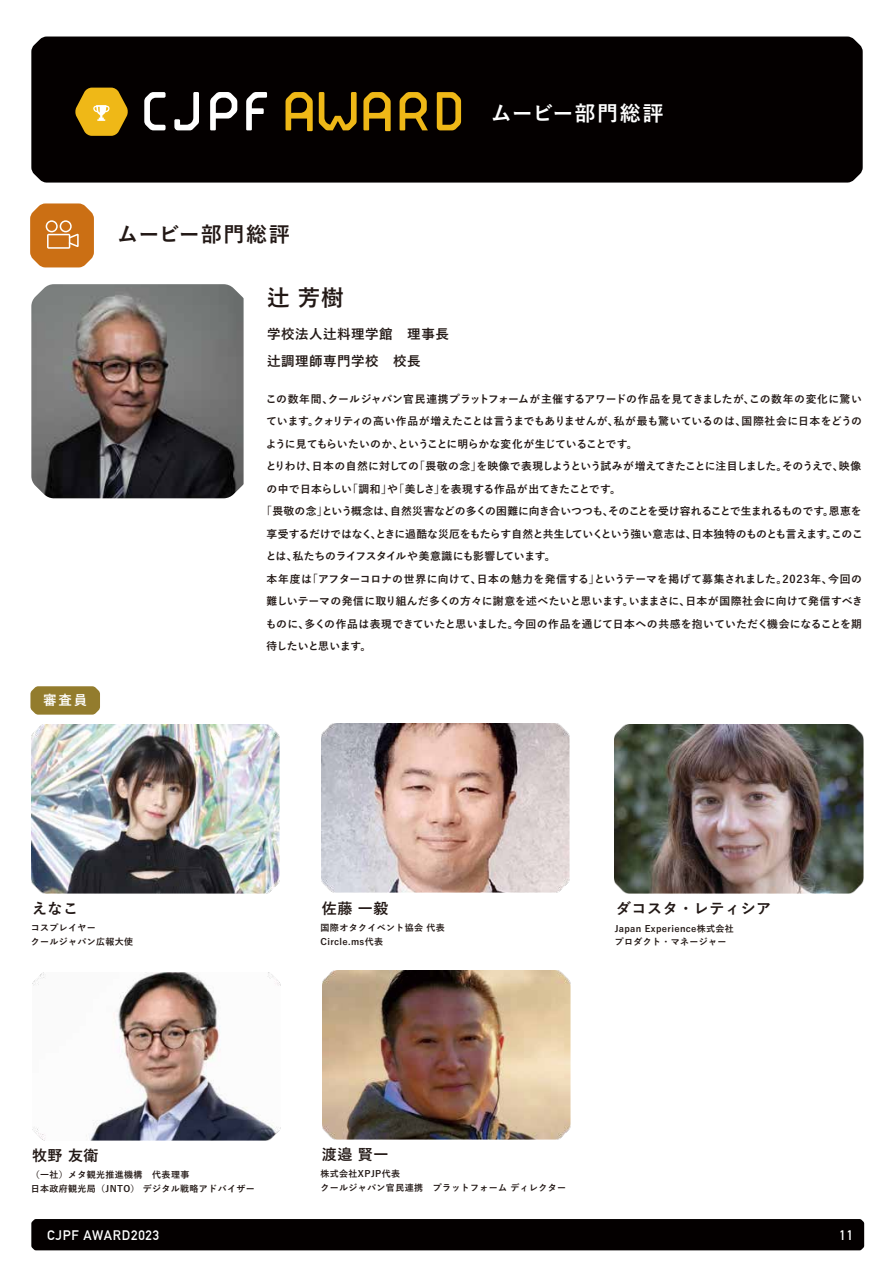
<style>
.page{position:relative;width:893px;height:1263px;background:#fff}
.page>*{position:absolute;margin:0;border:0;box-sizing:border-box;transform-origin:0 0}
.t1{font:700 22.5px "Yu Go";color:#221815}
.t2{font:700 21px "Yu Go";letter-spacing:.04em;color:#fff}
.t3{font:700 21px "Yu Go";letter-spacing:.04em;color:#221815}
.t4{font:700 15px "Yu Go";letter-spacing:.04em;color:#221815}
.t5{font:700 13.5px/27px "Yu Go";letter-spacing:.04em;color:#221815}
.t6{font:700 13.5px "DIN Alternate";letter-spacing:.06em;color:#fff}
.t7{font:700 13.5px "Yu Go";color:#fff}
.t8{font:700 10.8px "Yu Go";letter-spacing:-.005em;color:#221815}
.t9{font:700 10.8px "Yu Go";letter-spacing:-.04em;color:#221815}
.t10{font:700 10.8px "Yu Go";letter-spacing:-.03em;color:#221815}
.t11{font:700 10.8px "Yu Go";letter-spacing:.035em;color:#221815}
.t12{font:700 10.8px "Yu Go";letter-spacing:.025em;color:#221815}
.t13{font:700 10.8px "Yu Go";letter-spacing:.015em;color:#221815}
.t14{font:700 10.8px "Yu Go";letter-spacing:.02em;color:#221815}
.t15{font:700 10.8px "Yu Go";letter-spacing:-.025em;color:#221815}
.t16{font:700 9px/13.5px "Yu Go";letter-spacing:.04em;color:#221815}
</style>
<div class="page">
<div style="left:31px;top:37px;width:832px;height:146px;background:#040000"></div>
<img style="left:31px;top:284px;width:213px;height:214px">
<svg style="left:144px;top:92px;width:22px;height:38px"></svg>
<svg style="left:174px;top:92px;width:25px;height:38px"></svg>
<svg style="left:210px;top:92px;width:27px;height:38px"></svg>
<svg style="left:246px;top:92px;width:21px;height:38px"></svg>
<svg style="left:75px;top:88px;width:53px;height:48px;background:#be941d"></svg>
<svg style="left:319px;top:92px;width:38px;height:38px"></svg>
<svg style="left:400px;top:92px;width:28px;height:38px"></svg>
<svg style="left:437px;top:92px;width:24px;height:38px"></svg>
<svg style="left:286px;top:92px;width:27px;height:39px"></svg>
<svg style="left:363px;top:92px;width:28px;height:39px"></svg>
<div style="left:31px;top:1219px;width:833px;height:31px;background:#040000"></div>
<svg style="left:30px;top:203px;width:64px;height:64px;background:#d18233"></svg>
<svg style="left:30px;top:686px;width:70px;height:29px;background:#99843a"></svg>
<img style="left:321px;top:724px;width:249px;height:168px">
<img style="left:31px;top:724px;width:249px;height:169px">
<img style="left:322px;top:971px;width:248px;height:168px">
<img style="left:615px;top:724px;width:248px;height:169px">
<img style="left:32px;top:972px;width:248px;height:169px">
<h2 class="t3" style="left:117px;top:223px;width:174px">ムービー部門総評</h2>
<h1 class="t1" style="left:267px;top:285px;width:78px">辻 芳樹</h1>
<p class="t5" style="left:267px;top:320px;width:183px">学校法人辻料理学館　理事長辻調理師専門学校　校長</p>
<h2 class="t2" style="left:491px;top:101px;width:174px">ムービー部門総評</h2>
<p class="t7" style="left:43px;top:693px;width:46px">審査員</p>
<h3 class="t4" style="left:32px;top:900px;width:48px">えなこ</h3>
<p class="t16" style="left:31px;top:921px;width:104px">コスプレイヤー<br>クールジャパン広報大使</p>
<p class="t12" style="left:266px;top:393px;width:598px">この数年間、クールジャパン官民連携プラットフォームが主催するアワードの作品を見てきましたが、この数年の変化に驚い</p>
<p class="t8" style="left:266px;top:415px;width:597px">ています。クォリティの高い作品が増えたことは言うまでもありませんが、私が最も驚いているのは、国際社会に日本をどうの</p>
<p class="t8" style="left:266px;top:438px;width:373px">ように見てもらいたいのか、ということに明らかな変化が生じていることです。</p>
<p class="t9" style="left:266px;top:460px;width:597px">とりわけ、日本の自然に対しての「畏敬の念」を映像で表現しようという試みが増えてきたことに注目しました。そのうえで、映像</p>
<p class="t8" style="left:266px;top:483px;width:356px">の中で日本らしい「調和」や「美しさ」を表現する作品が出てきたことです。</p>
<p class="t8" style="left:261px;top:505px;width:602px">「畏敬の念」という概念は、自然災害などの多くの困難に向き合いつつも、そのことを受け容れることで生まれるものです。恩恵を</p>
<p class="t10" style="left:267px;top:528px;width:598px">享受するだけではなく、ときに過酷な災厄をもたらす自然と共生していくという強い意志は、日本独特のものとも言えます。このこ</p>
<p class="t15" style="left:266px;top:550px;width:291px">とは、私たちのライフスタイルや美意識にも影響しています。</p>
<p class="t11" style="left:267px;top:573px;width:597px">本年度は「アフターコロナの世界に向けて、日本の魅力を発信する」というテーマを掲げて募集されました。2023年、今回の</p>
<p class="t13" style="left:267px;top:595px;width:598px">難しいテーマの発信に取り組んだ多くの方々に謝意を述べたいと思います。いままさに、日本が国際社会に向けて発信すべき</p>
<p class="t14" style="left:266px;top:618px;width:598px">ものに、多くの作品は表現できていたと思いました。今回の作品を通じて日本への共感を抱いていただく機会になることを期</p>
<p class="t9" style="left:267px;top:640px;width:106px">待したいと思います。</p>
<h3 class="t4" style="left:322px;top:900px;width:68px">佐藤 一毅</h3>
<p class="t16" style="left:321px;top:921px;width:126px">国際オタクイベント協会 代表<br>Circle.ms代表</p>
<h3 class="t4" style="left:616px;top:900px;width:157px">ダコスタ・レティシア</h3>
<p class="t16" style="left:615px;top:922px;width:121px">Japan Experience株式会社プロダクト・マネージャー</p>
<h3 class="t4" style="left:32px;top:1147px;width:68px">牧野 友衛</h3>
<p class="t16" style="left:31px;top:1168px;width:226px">（一社）メタ観光推進機構　代表理事<br>日本政府観光局（JNTO） デジタル戦略アドバイザー</p>
<h3 class="t4" style="left:322px;top:1146px;width:68px">渡邉 賢一</h3>
<p class="t16" style="left:320px;top:1167px;width:247px">株式会社XPJP代表<br>クールジャパン官民連携　プラットフォーム ディレクター</p>
<p class="t6" style="left:47px;top:1224px;width:114px">CJPF AWARD2023</p>
<p class="t6" style="left:840px;top:1224px;width:15px">11</p>
</div>
